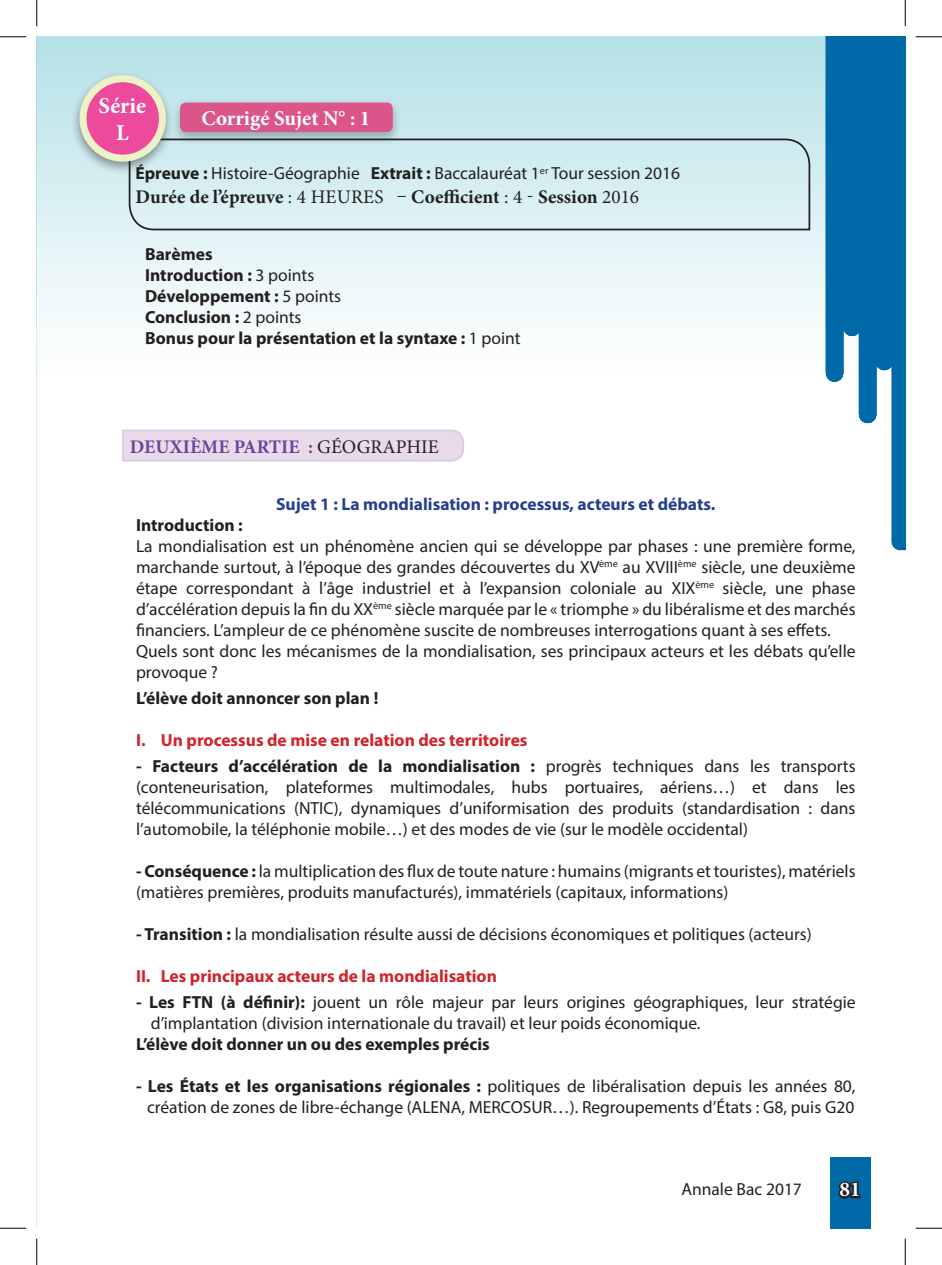
<style>
.page{position:relative;width:942px;height:1265px;background:#fff}
.page>*{position:absolute;margin:0;border:0;box-sizing:border-box;transform-origin:0 0}
.t1{font:700 22.75px/27.3px "Minion Pro";letter-spacing:.005em;color:#fff;text-align:center}
.t2{font:700 21px "Minion Pro";color:#fff}
.t3{font:700 19.25px "Minion Pro";color:#231f20}
.t4{font:700 19.25px "Minion Pro";color:#68469c}
.corps_de_texte{font:17.5px/21px "Myriad Pro";color:#231f20}
.corps_de_texte-2{font:700 17.5px "Myriad Pro";color:#231f20}
.t5{font:700 17.5px "Myriad Pro";color:#d1232a}
.corps_de_texte-3{font:700 17.5px "Myriad Pro";color:#253f8e}
.s1{font-weight:700}
.s2{font-weight:400}
.s3{font-weight:400;color:#231f20}
</style>
<div class="page">
<div style="left:37px;top:37px;width:868px;height:341px;background:linear-gradient(to bottom,#b4e0e7,#fff)"></div>
<div style="left:829px;top:1156px;width:41px;height:71px;background:#006aa8"></div>
<svg style="left:838px;top:1181px;width:23px;height:18px"></svg>
<div style="left:891px;top:146px;width:14px;height:395px;background:#006aa8"></div>
<div style="left:894px;top:37px;width:11px;height:357px;background:#006aa8"></div>
<div style="left:875px;top:37px;width:18px;height:324px;background:#006aa8"></div>
<div style="left:859px;top:37px;width:17px;height:377px;background:#006aa8"></div>
<div style="left:843px;top:37px;width:17px;height:290px;background:#006aa8"></div>
<div style="left:826px;top:37px;width:17px;height:336px;background:#006aa8"></div>
<svg style="left:128px;top:138px;width:683px;height:93px;background:#d0e7ea"></svg>
<div style="left:71px;top:71px;width:104px;height:105px;background:#231f20;opacity:.47"></div>
<div style="left:83px;top:79px;width:79px;height:79px;background:#ed4a9b;border-radius:50%"></div>
<div style="left:79px;top:75px;width:87px;height:87px;border:7px solid #edf2c6;border-radius:50%"></div>
<div style="left:170px;top:98px;width:232px;height:48px;background:#231f20;opacity:.33"></div>
<div style="left:180px;top:102px;width:213px;height:30px;background:#db558a;border-radius:6px"></div>
<svg style="left:122px;top:429px;width:342px;height:33px;background:#e7d9e9"></svg>
<svg style="left:0;top:36px;width:26px;height:1px"></svg>
<svg style="left:915px;top:36px;width:27px;height:1px"></svg>
<svg style="left:0;top:1227px;width:26px;height:1px"></svg>
<svg style="left:915px;top:1227px;width:27px;height:1px"></svg>
<svg style="left:36px;top:0;width:1px;height:26px"></svg>
<svg style="left:36px;top:1238px;width:1px;height:26px"></svg>
<svg style="left:905px;top:0;width:1px;height:26px"></svg>
<svg style="left:905px;top:1238px;width:1px;height:26px"></svg>
<p class="t1" style="left:99px;top:92px;width:49px">Série<br>L</p>
<p class="t2" style="left:201px;top:103px;width:171px">Corrigé Sujet N° : 1</p>
<p class="corps_de_texte" style="left:135px;top:163px;width:546px"><span class="s1">Épreuve :</span> Histoire-Géographie <span class="s1">Extrait :</span> Baccalauréat 1<sup>er</sup> Tour session 2016</p>
<p class="t3" style="left:135px;top:183px;width:505px">Durée de l’épreuve <span class="s2">: 4 HEURES –</span> Coefficient <span class="s2">: 4 -</span> Session <span class="s2">2016</span></p>
<p class="corps_de_texte-2" style="left:145px;top:242px;width:69px">Barèmes</p>
<p class="corps_de_texte-2" style="left:145px;top:263px;width:171px">Introduction : <span class="s2">3 points</span></p>
<p class="corps_de_texte-2" style="left:145px;top:284px;width:198px">Développement : <span class="s2">5 points</span></p>
<p class="corps_de_texte-2" style="left:145px;top:305px;width:158px">Conclusion : <span class="s2">2 points</span></p>
<p class="corps_de_texte-2" style="left:145px;top:326px;width:377px">Bonus pour la présentation et la syntaxe : <span class="s2">1 point</span></p>
<p class="t4" style="left:130px;top:433px;width:310px">DEUXIÈME PARTIE : <span class="s3">GÉOGRAPHIE</span></p>
<p class="corps_de_texte-3" style="left:276px;top:492px;width:441px">Sujet 1 : La mondialisation : processus, acteurs et débats.</p>
<p class="corps_de_texte-2" style="left:136px;top:513px;width:108px">Introduction :</p>
<p class="corps_de_texte" style="left:136px;top:535px;width:721px;text-align:justify">La mondialisation est un phénomène ancien qui se développe par phases : une première forme, marchande surtout, à l’époque des grandes découvertes du XV<sup>ème</sup> au XVIII<sup>ème</sup> siècle, une deuxième étape correspondant à l’âge industriel et à l’expansion coloniale au XIX<sup>ème</sup> siècle, une phase d’accélération depuis la fin du XX<sup>ème</sup> siècle marquée par le « triomphe » du libéralisme et des marchés financiers. L’ampleur de ce phénomène suscite de nombreuses interrogations quant à ses effets.</p>
<p class="corps_de_texte" style="left:136px;top:640px;width:721px">Quels sont donc les mécanismes de la mondialisation, ses principaux acteurs et les débats qu’elle provoque ?</p>
<p class="corps_de_texte-2" style="left:136px;top:686px;width:244px">L’élève doit annoncer son plan !</p>
<p class="t5" style="left:136px;top:728px;width:393px">I. Un processus de mise en relation des territoires</p>
<p class="corps_de_texte" style="left:136px;top:755px;width:721px;text-align:justify"><span class="s1">- Facteurs d’accélération de la mondialisation :</span> progrès techniques dans les transports (conteneurisation, plateformes multimodales, hubs portuaires, aériens…) et dans les télécommunications (NTIC), dynamiques d’uniformisation des produits (standardisation : dans l’automobile, la téléphonie mobile…) et des modes de vie (sur le modèle occidental)</p>
<p class="corps_de_texte" style="left:136px;top:860px;width:721px"><span class="s1">- Conséquence :</span> la multiplication des flux de toute nature : humains (migrants et touristes), matériels (matières premières, produits manufacturés), immatériels (capitaux, informations)</p>
<p class="corps_de_texte" style="left:136px;top:923px;width:677px"><span class="s1">- Transition :</span> la mondialisation résulte aussi de décisions économiques et politiques (acteurs)</p>
<p class="t5" style="left:136px;top:964px;width:362px">II. Les principaux acteurs de la mondialisation</p>
<p class="corps_de_texte" style="left:151px;top:991px;width:706px;text-indent:-15px"><span class="s1">- Les FTN (à définir):</span> jouent un rôle majeur par leurs origines géographiques, leur stratégie d’implantation (division internationale du travail) et leur poids économique.</p>
<p class="corps_de_texte-2" style="left:136px;top:1032px;width:355px">L’élève doit donner un ou des exemples précis</p>
<p class="corps_de_texte" style="left:136px;top:1075px;width:721px;text-align:center"><span class="s1">- Les États et les organisations régionales :</span> politiques de libéralisation depuis les années 80, création de zones de libre-échange (ALENA, MERCOSUR…). Regroupements d’États : G8, puis G20</p>
<p class="corps_de_texte" style="left:681px;top:1178px;width:122px">Annale Bac 2017</p>
<p class="t2" style="left:839px;top:1174px;width:22px">81</p>
</div>
